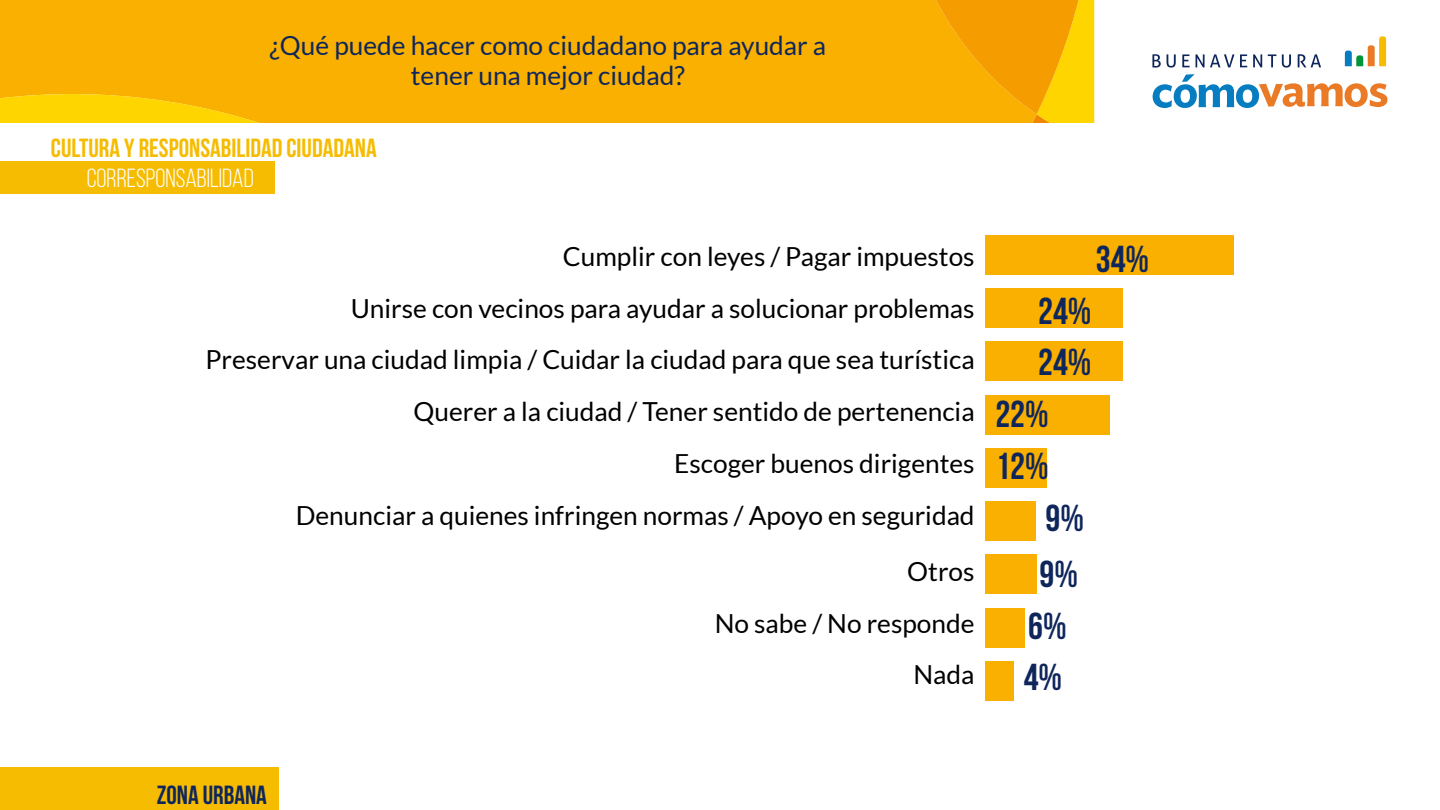
<style>
.page{position:relative;width:1440px;height:810px;background:#fff}
.page>*{position:absolute;margin:0;border:0;box-sizing:border-box;transform-origin:0 0}
.t1{font:700 37.5px/51.8px "Bebas Neue";color:#0f265c}
.t2{font:26.25px/51.8px "Lato";color:#000;text-align:right}
.t3{font:26.25px/30px "Lato";color:#0f265c;text-align:center}
.t4{font:700 26.25px "Bebas Neue";color:#f6bc01}
.t5{font:26.25px "Bebas Neue";color:#fff}
.t6{font:700 26.25px "Bebas Neue";color:#0f265c}
</style>
<div class="page">
<div style="left:0;top:0;width:936px;height:123px;background:#f9b000"></div>
<svg style="left:0;top:94px;width:259px;height:29px;background:#fdcc01"></svg>
<svg style="left:936px;top:0;width:158px;height:123px;background:#f8ae00"></svg>
<div style="left:0;top:767px;width:279px;height:43px;background:#f6bc01"></div>
<div style="left:0;top:161px;width:274px;height:33px;background:#f6bc01"></div>
<svg style="left:1153px;top:74px;width:235px;height:34px"></svg>
<svg style="left:1345px;top:36px;width:41px;height:30px"></svg>
<svg style="left:1152px;top:54px;width:9px;height:14px"></svg>
<svg style="left:1167px;top:54px;width:9px;height:14px"></svg>
<svg style="left:1182px;top:54px;width:8px;height:13px"></svg>
<svg style="left:1196px;top:54px;width:38px;height:13px"></svg>
<svg style="left:1240px;top:54px;width:7px;height:13px"></svg>
<svg style="left:1253px;top:54px;width:9px;height:13px"></svg>
<svg style="left:1268px;top:54px;width:8px;height:13px"></svg>
<svg style="left:1282px;top:54px;width:9px;height:14px"></svg>
<svg style="left:1298px;top:54px;width:23px;height:13px"></svg>
<div style="left:986px;top:235px;width:248px;height:40px;background:#f9b000"></div>
<div style="left:986px;top:288px;width:137px;height:40px;background:#f9b000"></div>
<div style="left:986px;top:342px;width:137px;height:39px;background:#f9b000"></div>
<div style="left:986px;top:395px;width:124px;height:40px;background:#f9b000"></div>
<div style="left:986px;top:448px;width:61px;height:40px;background:#f9b000"></div>
<div style="left:986px;top:501px;width:50px;height:40px;background:#f9b000"></div>
<div style="left:985px;top:555px;width:51px;height:39px;background:#f9b000"></div>
<div style="left:985px;top:608px;width:39px;height:40px;background:#f9b000"></div>
<div style="left:985px;top:661px;width:29px;height:40px;background:#f9b000"></div>
<p class="t3" style="left:270px;top:31px;width:558px">¿Qué puede hacer como ciudadano para ayudar a tener una mejor ciudad?</p>
<p class="t4" style="left:51px;top:134px;width:327px">CULTURA Y RESPONSABILIDAD CIUDADANA</p>
<p class="t5" style="left:87px;top:164px;width:169px">CORRESPONSABILIDAD</p>
<p class="t2" style="left:206px;top:230px;width:771px">Cumplir con leyes / Pagar impuestos<br>Unirse con vecinos para ayudar a solucionar problemas<br>Preservar una ciudad limpia / Cuidar la ciudad para que sea turística Querer a la ciudad / Tener sentido de pertenencia<br>Escoger buenos dirigentes<br>Denunciar a quienes infringen normas / Apoyo en seguridad</p>
<h1 class="t1" style="left:1096px;top:233px;width:55px">34%</h1>
<h1 class="t1" style="left:1038px;top:284px;width:55px">24%<br>24%</h1>
<h1 class="t1" style="left:995px;top:388px;width:55px">22%</h1>
<h1 class="t1" style="left:1046px;top:440px;width:40px;text-indent:-50px">12%<br>9%</h1>
<p class="t6" style="left:157px;top:781px;width:112px">ZONA URBANA</p>
<p class="t2" style="left:715px;top:545px;width:261px">Otros<br>No sabe / No responde<br>Nada</p>
<h1 class="t1" style="left:1024px;top:548px;width:56px;text-align:center">9%<br>6%<br>4%</h1>
</div>
